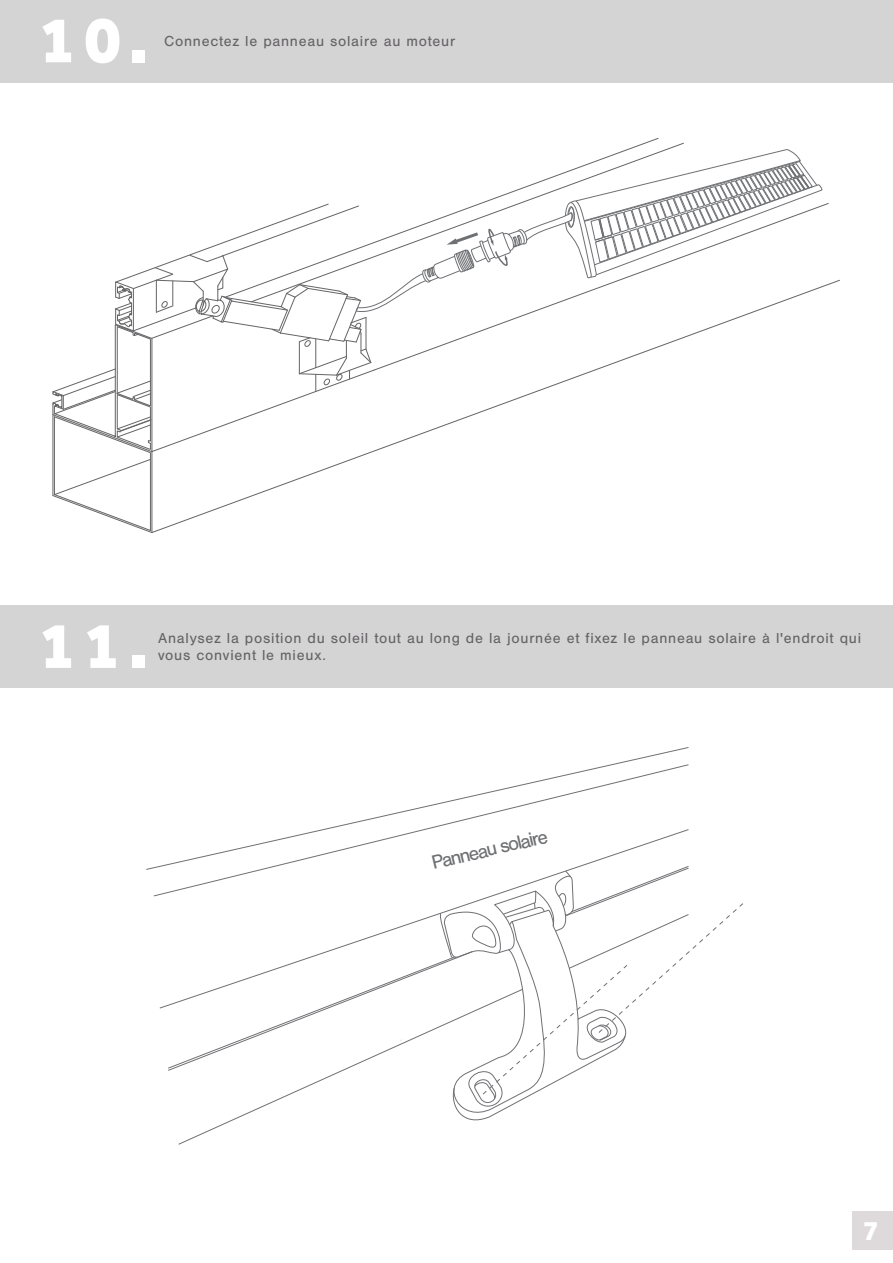
<style>
.page{position:relative;width:893px;height:1263px;background:#fff}
.page>*{position:absolute;margin:0;border:0;box-sizing:border-box;transform-origin:0 0}
.t1{font:800 67.5px "Effra";color:#fff}
.t2{font:800 28.5px "Effra";color:#fff}
.t3{font:19.95px "Nimbus San";color:#6f7073}
.t4{font:15px/16.5px "Nimbus San";letter-spacing:.05em;color:#656365}
</style>
<div class="page">
<svg style="left:52px;top:148px;width:770px;height:385px"></svg>
<div style="left:0;top:0;width:893px;height:82px;background:#d5d4d5"></div>
<div style="left:0;top:606px;width:893px;height:82px;background:#d5d4d5"></div>
<svg style="left:153px;top:764px;width:536px;height:133px"></svg>
<svg style="left:167px;top:865px;width:576px;height:263px"></svg>
<div style="left:852px;top:1211px;width:41px;height:38px;background:#dedadc"></div>
<h1 class="t1" style="left:39px;top:-1px;width:110px">10.</h1>
<p class="t4" style="left:164px;top:33px;width:293px">Connectez le panneau solaire au moteur</p>
<h1 class="t1" style="left:39px;top:605px;width:110px">11.</h1>
<p class="t4" style="left:158px;top:630px;width:704px">Analysez la position du soleil tout au long de la journée et fixez le panneau solaire à l'endroit qui vous convient le mieux.</p>
<h3 class="t3" style="left:429px;top:852px;width:120px;rotate:-13deg">Panneau solaire</h3>
<h2 class="t2" style="left:863px;top:1213px;width:17px">7</h2>
</div>
